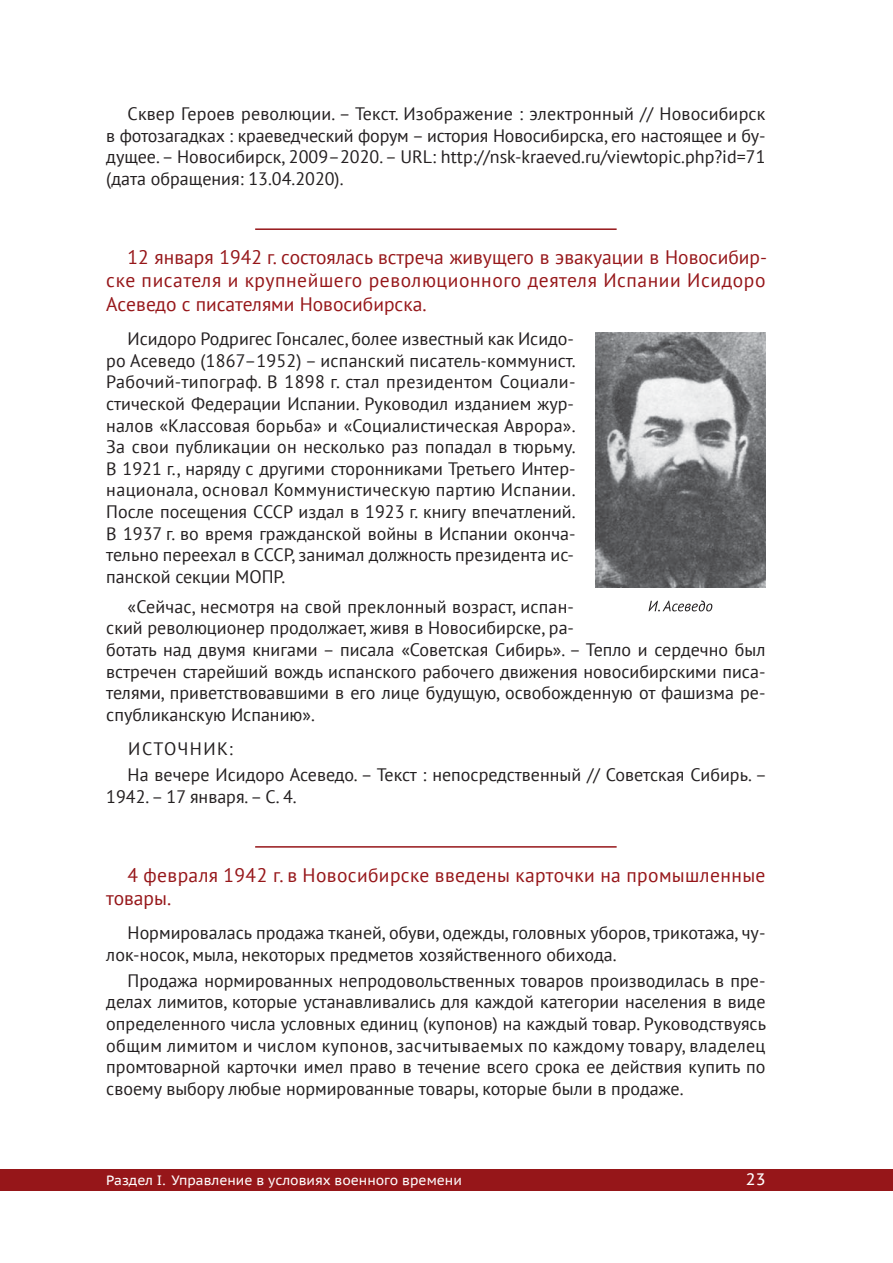
<style>
.page{position:relative;width:893px;height:1263px;background:#fff}
.page>*{position:absolute;margin:0;border:0;box-sizing:border-box;transform-origin:0 0}
.t1{font:19.5px/23.4px "PT Sans";letter-spacing:.02em;color:#961619;text-align:justify}
.t2{font:18px/21.6px "PT Sans";color:#231f20;text-align:justify}
.t3{font:16.5px "PT Sans Caption";color:#fff}
.t4{font:13.5px "PT Sans Caption";color:#fff}
</style>
<div class="page">
<div style="left:0;top:1169px;width:893px;height:22px;background:#961619"></div>
<hr style="left:255px;top:228px;width:362px;height:2px;background:#961619">
<hr style="left:255px;top:846px;width:362px;height:2px;background:#961619">
<img style="left:595px;top:333px;width:170px;height:255px">
<svg style="left:648px;top:601px;width:64px;height:10px"></svg>
<p class="t2" style="left:106px;top:103px;width:661px;text-indent:21px">Сквер Героев революции. – Текст. Изображение : электронный // Новосибирск в фотозагадках : краеведческий форум – история Новосибирска, его настоящее и бу&shy;дущее.– Новосибирск, 2009–2020.– URL: http://nsk-kraeved.ru/viewtopic.php?id=71 (дата обращения: 13.04.2020).</p>
<p class="t1" style="left:106px;top:245px;width:662px;text-indent:21px">12 января 1942 г. состоялась встреча живущего в эвакуации в Новосибир&shy;ске писателя и крупнейшего революционного деятеля Испании Исидоро Асеведо с писателями Новосибирска.</p>
<p class="t2" style="left:106px;top:328px;width:471px;text-indent:21px">Исидоро Родригес Гонсалес, более известный как Исидо&shy;ро Асеведо (1867–1952) – испанский писатель-коммунист.<br>Рабочий-типограф. В 1898 г. стал президентом Социали&shy;стической Федерации Испании. Руководил изданием жур&shy;налов «Классовая борьба» и «Социалистическая Аврора».<br>За свои публикации он несколько раз попадал в тюрьму.<br>В 1921 г., наряду с другими сторонниками Третьего Интер&shy;национала, основал Коммунистическую партию Испании.<br>После посещения СССР издал в 1923 г. книгу впечатлений.<br>В 1937 г. во время гражданской войны в Испании оконча&shy;тельно переехал в СССР, занимал должность президента ис&shy;панской секции МОПР.</p>
<p class="t2" style="left:106px;top:595px;width:661px;text-align:left;text-indent:21px">«Сейчас, несмотря на свой преклонный возраст, испан-<br>ский революционер продолжает, живя в Новосибирске, ра-<br>ботать над двумя книгами – писала «Советская Сибирь». – Тепло и сердечно был встречен старейший вождь испанского рабочего движения новосибирскими писа&shy;телями, приветствовавшими в его лице будущую, освобожденную от фашизма ре&shy;спубликанскую Испанию».</p>
<p class="t2" style="left:128px;top:736px;width:641px;line-height:25.8px">ИСТОЧНИК:<br>На вечере Исидоро Асеведо. – Текст : непосредственный // Советская Сибирь. –</p>
<p class="t2" style="left:106px;top:785px;width:192px">1942.– 17 января.– С. 4.</p>
<p class="t1" style="left:106px;top:863px;width:661px;text-indent:21px">4 февраля 1942 г. в Новосибирске введены карточки на промышленные товары.</p>
<p class="t2" style="left:106px;top:922px;width:661px;text-indent:21px">Нормировалась продажа тканей, обуви, одежды, головных уборов, трикотажа, чу&shy;лок-носок, мыла, некоторых предметов хозяйственного обихода.</p>
<p class="t2" style="left:106px;top:969px;width:661px;text-indent:21px">Продажа нормированных непродовольственных товаров производилась в пре&shy;делах лимитов, которые устанавливались для каждой категории населения в виде определенного числа условных единиц (купонов) на каждый товар. Руководствуясь общим лимитом и числом купонов, засчитываемых по каждому товару, владелец промтоварной карточки имел право в течение всего срока ее действия купить по своему выбору любые нормированные товары, которые были в продаже.</p>
<p class="t4" style="left:106px;top:1171px;width:357px">Раздел I. Управление в условиях военного времени</p>
<p class="t3" style="left:746px;top:1168px;width:21px">23</p>
</div>
